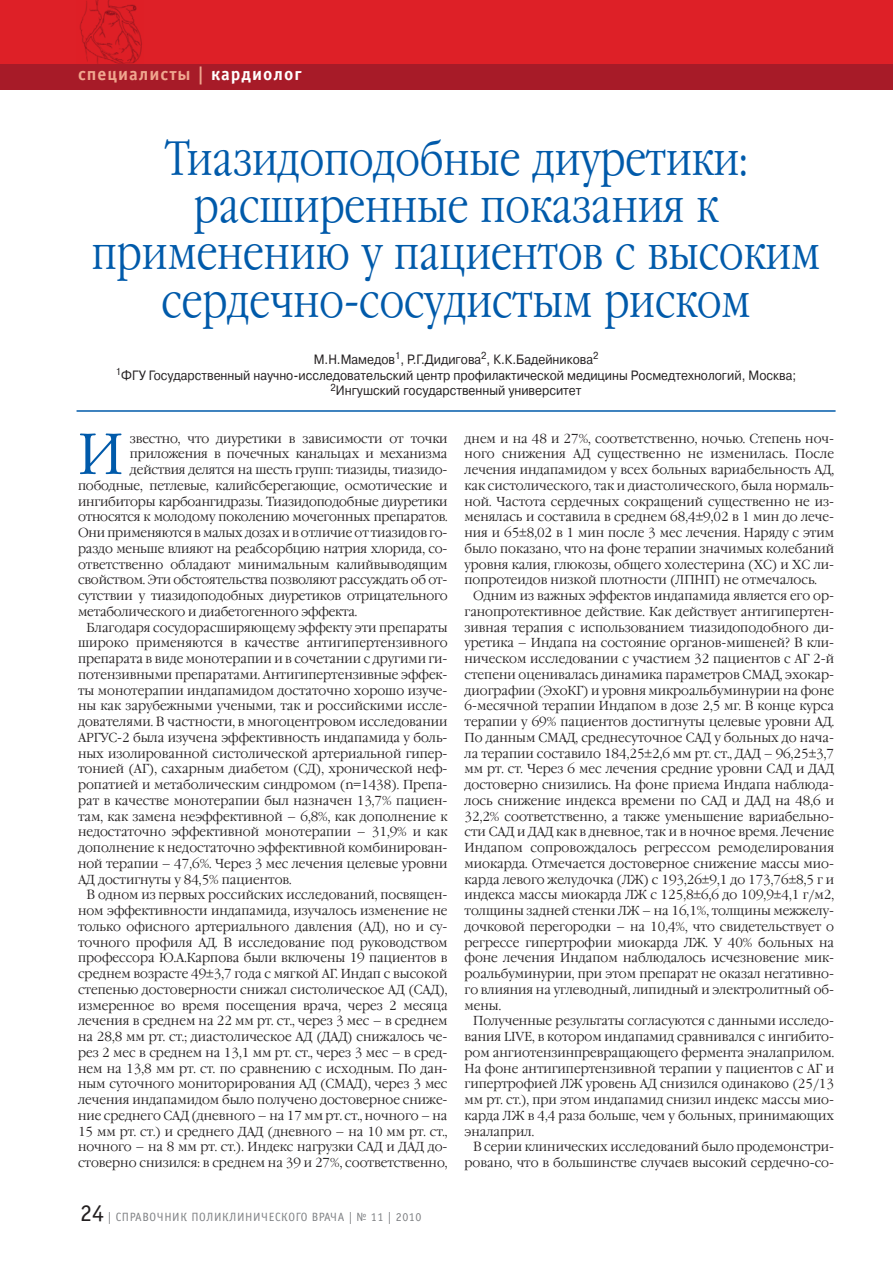
<style>
.page{position:relative;width:893px;height:1263px;background:#fff}
.page>*{position:absolute;margin:0;border:0;box-sizing:border-box;transform-origin:0 0}
.t1{font:300 58.05px "Garamond C";color:#005aaa;scale:.95 1}
.t2{font:300 48px/47.2px "Garamond Narrow C";color:#005aaa;text-align:center}
.t3{font:700 18px "Officina Sans C";letter-spacing:.055em;color:#f0a78f}
.t4{font:13.5px/15.8px "Pragmatica C";color:#231f20;text-align:center;scale:.9 1}
.t5{font:300 13.05px/15.8px "Garamond C";color:#231f20;text-align:justify;scale:.95 1}
.t6{font:12px "Officina Sans C";letter-spacing:.05em;color:#808285}
.s1{color:#fff}
.s2{font-size:24px;color:#231f20}
</style>
<div class="page">
<div style="left:0;top:0;width:893px;height:90px;background:#de2027"></div>
<img style="left:79px;top:0;width:63px;height:64px">
<div style="left:0;top:64px;width:893px;height:26px;background:#a71b28"></div>
<hr style="left:77px;top:410px;width:759px;height:2px;background:#005aaa">
<h3 class="t3" style="left:78px;top:67px;width:225px">специалисты | <span class="s1">кардиолог</span></h3>
<h2 class="t2" style="left:92px;top:140px;width:730px">Тиазидоподобные диуретики: расширенные показания к применению у пациентов с высоким сердечно-сосудистым риском</h2>
<p class="t4" style="left:116px;top:353px;width:757px">М.Н.Мамедов<sup>1</sup>, Р.Г.Дидигова<sup>2</sup>, К.К.Бадейникова<sup>2<br>1</sup>ФГУ Государственный научно-исследовательский центр профилактической медицины Росмедтехнологий, Москва;<br><sup>2</sup>Ингушский государственный университет</p>
<h1 class="t1" style="left:78px;top:431px;width:49px">И</h1>
<p class="t5" style="left:130px;top:432px;width:336px">звестно, что диуретики в зависимости от точки</p>
<p class="t5" style="left:130px;top:447px;width:336px">приложения в почечных канальцах и механизма</p>
<p class="t5" style="left:130px;top:463px;width:336px">действия делятся на шесть групп: тиазиды, тиазидо-</p>
<p class="t5" style="left:78px;top:479px;width:390px">пободные, петлевые, калийсберегающие, осмотические и</p>
<p class="t5" style="left:78px;top:495px;width:390px">ингибиторы карбоангидразы. Тиазидоподобные диуретики</p>
<p class="t5" style="left:78px;top:510px;width:390px">относятся к молодому поколению мочегонных препаратов.</p>
<p class="t5" style="left:78px;top:526px;width:390px">Они применяются в малых дозах и в отличие от тиазидов го-</p>
<p class="t5" style="left:78px;top:542px;width:390px">раздо меньше влияют на реабсорбцию натрия хлорида, со-</p>
<p class="t5" style="left:78px;top:558px;width:390px">ответственно обладают минимальным калийвыводящим</p>
<p class="t5" style="left:78px;top:573px;width:390px">свойством. Эти обстоятельства позволяют рассуждать об от-</p>
<p class="t5" style="left:78px;top:589px;width:390px">сутствии у тиазидоподобных диуретиков отрицательного</p>
<p class="t5" style="left:78px;top:605px;width:295px">метаболического и диабетогенного эффекта.</p>
<p class="t5" style="left:87px;top:621px;width:381px">Благодаря сосудорасширяющему эффекту эти препараты</p>
<p class="t5" style="left:78px;top:636px;width:390px">широко применяются в качестве антигипертензивного</p>
<p class="t5" style="left:78px;top:652px;width:390px">препарата в виде монотерапии и в сочетании с другими ги-</p>
<p class="t5" style="left:78px;top:668px;width:390px">потензивными препаратами. Антигипертензивные эффек-</p>
<p class="t5" style="left:78px;top:684px;width:390px">ты монотерапии индапамидом достаточно хорошо изуче-</p>
<p class="t5" style="left:78px;top:699px;width:390px">ны как зарубежными учеными, так и российскими иссле-</p>
<p class="t5" style="left:78px;top:715px;width:390px">дователями. В частности, в многоцентровом исследовании</p>
<p class="t5" style="left:78px;top:731px;width:390px">АРГУС-2 была изучена эффективность индапамида у боль-</p>
<p class="t5" style="left:78px;top:747px;width:390px">ных изолированной систолической артериальной гипер-</p>
<p class="t5" style="left:78px;top:762px;width:390px">тонией (АГ), сахарным диабетом (СД), хронической неф-</p>
<p class="t5" style="left:78px;top:778px;width:390px">ропатией и метаболическим синдромом (n=1438). Препа-</p>
<p class="t5" style="left:78px;top:794px;width:390px">рат в качестве монотерапии был назначен 13,7% пациен-</p>
<p class="t5" style="left:78px;top:810px;width:390px">там, как замена неэффективной – 6,8%, как дополнение к</p>
<p class="t5" style="left:78px;top:825px;width:390px">недостаточно эффективной монотерапии – 31,9% и как</p>
<p class="t5" style="left:78px;top:841px;width:390px">дополнение к недостаточно эффективной комбинирован-</p>
<p class="t5" style="left:78px;top:857px;width:390px">ной терапии – 47,6%. Через 3 мес лечения целевые уровни</p>
<p class="t5" style="left:78px;top:873px;width:226px">АД достигнуты у 84,5% пациентов.</p>
<p class="t5" style="left:87px;top:888px;width:381px">В одном из первых российских исследований, посвящен-</p>
<p class="t5" style="left:78px;top:904px;width:390px">ном эффективности индапамида, изучалось изменение не</p>
<p class="t5" style="left:78px;top:920px;width:390px">только офисного артериального давления (АД), но и су-</p>
<p class="t5" style="left:78px;top:936px;width:390px">точного профиля АД. В исследование под руководством</p>
<p class="t5" style="left:78px;top:951px;width:390px">профессора Ю.А.Карпова были включены 19 пациентов в</p>
<p class="t5" style="left:78px;top:967px;width:390px">среднем возрасте 49±3,7 года с мягкой АГ. Индап с высокой</p>
<p class="t5" style="left:78px;top:983px;width:390px">степенью достоверности снижал систолическое АД (САД),</p>
<p class="t5" style="left:78px;top:999px;width:390px">измеренное во время посещения врача, через 2 месяца</p>
<p class="t5" style="left:78px;top:1014px;width:390px">лечения в среднем на 22 мм рт. ст., через 3 мес – в среднем</p>
<p class="t5" style="left:78px;top:1030px;width:390px">на 28,8 мм рт. ст.; диастолическое АД (ДАД) снижалось че-</p>
<p class="t5" style="left:78px;top:1046px;width:390px">рез 2 мес в среднем на 13,1 мм рт. ст., через 3 мес – в сред-</p>
<p class="t5" style="left:78px;top:1062px;width:390px">нем на 13,8 мм рт. ст. по сравнению с исходным. По дан-</p>
<p class="t5" style="left:78px;top:1077px;width:390px">ным суточного мониторирования АД (СМАД), через 3 мес</p>
<p class="t5" style="left:78px;top:1093px;width:390px">лечения индапамидом было получено достоверное сниже-</p>
<p class="t5" style="left:78px;top:1109px;width:390px">ние среднего САД (дневного – на 17 мм рт. ст., ночного – на</p>
<p class="t5" style="left:78px;top:1125px;width:390px">15 мм рт. ст.) и среднего ДАД (дневного – на 10 мм рт. ст.,</p>
<p class="t5" style="left:78px;top:1140px;width:390px">ночного – на 8 мм рт. ст.). Индекс нагрузки САД и ДАД до-</p>
<p class="t5" style="left:78px;top:1156px;width:390px">стоверно снизился: в среднем на 39 и 27%, соответственно,</p>
<p class="t6" style="left:80px;top:1212px;width:343px"><span class="s2">24</span> | СПРАВОЧНИК ПОЛИКЛИНИЧЕСКОГО ВРАЧА | № 11 | 2010</p>
<p class="t5" style="left:465px;top:432px;width:390px">днем и на 48 и 27%, соответственно, ночью. Степень ноч&shy;ного снижения АД существенно не изменилась. После лечения индапамидом у всех больных вариабельность АД, как систолического, так и диастолического, была нормаль&shy;ной. Частота сердечных сокращений существенно не из&shy;менялась и составила в среднем 68,4±9,02 в 1 мин до лече&shy;ния и 65±8,02 в 1 мин после 3 мес лечения. Наряду с этим было показано, что на фоне терапии значимых колебаний уровня калия, глюкозы, общего холестерина (ХС) и ХС ли&shy;попротеидов низкой плотности (ЛПНП) не отмечалось.</p>
<p class="t5" style="left:465px;top:589px;width:390px;text-indent:9px">Одним из важных эффектов индапамида является его ор&shy;ганопротективное действие. Как действует антигипертен&shy;зивная терапия с использованием тиазидоподобного ди&shy;уретика – Индапа на состояние органов-мишеней? В кли&shy;ническом исследовании с участием 32 пациентов с АГ 2-й степени оценивалась динамика параметров СМАД, эхокар&shy;диографии (ЭхоКГ) и уровня микроальбуминурии на фоне 6-месячной терапии Индапом в дозе 2,5 мг. В конце курса терапии у 69% пациентов достигнуты целевые уровни АД.<br>По данным СМАД, среднесуточное САД у больных до нача&shy;ла терапии составило 184,25±2,6 мм рт. ст., ДАД – 96,25±3,7 мм рт. ст. Через 6 мес лечения средние уровни САД и ДАД достоверно снизились. На фоне приема Индапа наблюда&shy;лось снижение индекса времени по САД и ДАД на 48,6 и 32,2% соответственно, а также уменьшение вариабельно&shy;сти САД и ДАД как в дневное, так и в ночное время. Лечение Индапом сопровождалось регрессом ремоделирования миокарда. Отмечается достоверное снижение массы мио&shy;карда левого желудочка (ЛЖ) с 193,26±9,1 до 173,76±8,5 г и индекса массы миокарда ЛЖ с 125,8±6,6 до 109,9±4,1 г/м2, толщины задней стенки ЛЖ – на 16,1%, толщины межжелу&shy;дочковой перегородки – на 10,4%, что свидетельствует о регрессе гипертрофии миокарда ЛЖ. У 40% больных на фоне лечения Индапом наблюдалось исчезновение мик&shy;роальбуминурии, при этом препарат не оказал негативно&shy;го влияния на углеводный, липидный и электролитный об&shy;мены.</p>
<p class="t5" style="left:465px;top:1014px;width:390px;text-indent:9px">Полученные результаты согласуются с данными исследо&shy;вания LIVE, в котором индапамид сравнивался с ингибито&shy;ром ангиотензинпревращающего фермента эналаприлом.<br>На фоне антигипертензивной терапии у пациентов с АГ и гипертрофией ЛЖ уровень АД снизился одинаково (25/13 мм рт. ст.), при этом индапамид снизил индекс массы мио&shy;карда ЛЖ в 4,4 раза больше, чем у больных, принимающих эналаприл.</p>
<p class="t5" style="left:465px;top:1140px;width:390px;text-align:right">В серии клинических исследований было продемонстри&shy;ровано, что в большинстве случаев высокий сердечно-со-</p>
</div>
